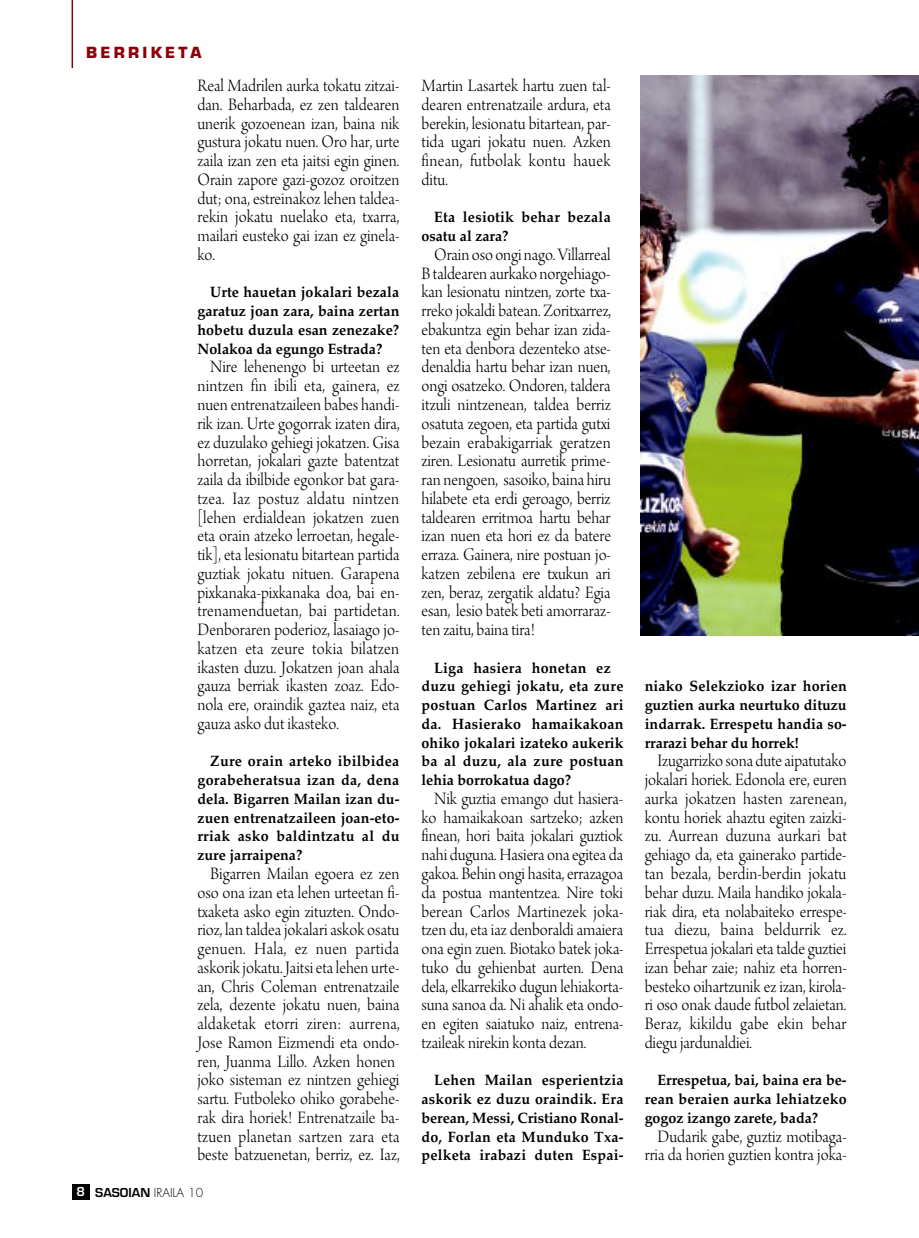
<style>
.page{position:relative;width:919px;height:1238px;background:#fff}
.page>*{position:absolute;margin:0;border:0;box-sizing:border-box;transform-origin:0 0}
.t1{font:18.45px/18.8px "Arno Pro Light Display";color:#000;text-align:justify;scale:.95 1}
.t2{font:700 15px/18.8px "Palatino";letter-spacing:.015em;color:#000;text-align:justify;scale:.95 1}
.t3{font:700 15px "Eurostile";letter-spacing:.215em;color:#8d0009}
.t4{font:300 12px "Futura";color:#000}
.s1{font-family:"Eurostile";font-weight:600;color:#fff}
.s2{font-family:"Eurostile";font-weight:600}
</style>
<div class="page">
<div style="left:72px;top:1184px;width:17px;height:15px;background:#000"></div>
<img style="left:640px;top:75px;width:278px;height:560px">
<hr style="left:72px;top:0;width:1px;height:68px;background:#8d0009">
<p class="t3" style="left:86px;top:47px;width:117px">BERRIKETA</p>
<p class="t1" style="left:197px;top:78px;width:214px">Real Madrilen aurka tokatu zitzai&shy;dan. Beharbada, ez zen taldearen unerik gozoenean izan, baina nik gustura jokatu nuen. Oro har, urte zaila izan zen eta jaitsi egin ginen.<br>Orain zapore gazi-gozoz oroitzen dut; ona, estreinakoz lehen taldea&shy;rekin jokatu nuelako eta, txarra, mailari eusteko gai izan ez ginela&shy;ko.</p>
<p class="t2" style="left:197px;top:283px;width:214px;text-indent:13px">Urte hauetan jokalari bezala garatuz joan zara, baina zertan hobetu duzula esan zenezake?<br>Nolakoa da egungo Estrada?</p>
<p class="t1" style="left:197px;top:359px;width:214px;text-indent:13px">Nire lehenengo bi urteetan ez nintzen fin ibili eta, gainera, ez nuen entrenatzaileen babes handi&shy;rik izan. Urte gogorrak izaten dira, ez duzulako gehiegi jokatzen. Gisa horretan, jokalari gazte batentzat zaila da ibilbide egonkor bat gara&shy;tzea. Iaz postuz aldatu nintzen [lehen erdialdean jokatzen zuen eta orain atzeko lerroetan, hegale&shy;tik], eta lesionatu bitartean partida guztiak jokatu nituen. Garapena pixkanaka-pixkanaka doa, bai en&shy;trenamenduetan, bai partidetan.<br>Denboraren poderioz, lasaiago jo&shy;katzen eta zeure tokia bilatzen ikasten duzu. Jokatzen joan ahala gauza berriak ikasten zoaz. Edo&shy;nola ere, oraindik gaztea naiz, eta gauza asko dut ikasteko.</p>
<p class="t2" style="left:197px;top:751px;width:214px;text-indent:13px">Zure orain arteko ibilbidea gorabeheratsua izan da, dena dela. Bigarren Mailan izan du&shy;zuen entrenatzaileen joan-eto&shy;rriak asko baldintzatu al du zure jarraipena?</p>
<p class="t1" style="left:197px;top:865px;width:214px;text-align:left;text-indent:13px">Bigarren Mailan egoera ez zen oso ona izan eta lehen urteetan fi&shy;txaketa asko egin zituzten. Ondo&shy;rioz, lan taldea jokalari askok osatu genuen. Hala, ez nuen partida askorik jokatu. Jaitsi eta lehen urte&shy;an, Chris Coleman entrenatzaile zela, dezente jokatu nuen, baina aldaketak etorri ziren: aurrena, Jose Ramon Eizmendi eta ondo&shy;ren, Juanma Lillo. Azken honen joko sisteman ez nintzen gehiegi sartu. Futboleko ohiko gorabehe&shy;rak dira horiek! Entrenatzaile ba&shy;tzuen planetan sartzen zara eta beste batzuenetan, berriz, ez. Iaz,</p>
<p class="t4" style="left:77px;top:1186px;width:128px"><span class="s1">8</span> <span class="s2">SASOIAN</span> IRAILA 10</p>
<p class="t1" style="left:421px;top:78px;width:201px">Martin Lasartek hartu zuen tal&shy;dearen entrenatzaile ardura, eta berekin, lesionatu bitartean, par&shy;tida ugari jokatu nuen. Azken finean, futbolak kontu hauek ditu.</p>
<p class="t2" style="left:421px;top:208px;width:201px;text-indent:13px">Eta lesiotik behar bezala osatu al zara?</p>
<p class="t1" style="left:421px;top:247px;width:201px;text-indent:13px">Orain oso ongi nago. Villarreal B taldearen aurkako norgehiago&shy;kan lesionatu nintzen, zorte txa&shy;rreko jokaldi batean. Zoritxarrez, ebakuntza egin behar izan zida&shy;ten eta denbora dezenteko atse&shy;denaldia hartu behar izan nuen, ongi osatzeko. Ondoren, taldera itzuli nintzenean, taldea berriz osatuta zegoen, eta partida gutxi bezain erabakigarriak geratzen ziren. Lesionatu aurretik prime&shy;ran nengoen, sasoiko, baina hiru hilabete eta erdi geroago, berriz taldearen erritmoa hartu behar izan nuen eta hori ez da batere erraza. Gainera, nire postuan jo&shy;katzen zebilena ere txukun ari zen, beraz, zergatik aldatu? Egia esan, lesio batek beti amorraraz&shy;ten zaitu, baina tira!</p>
<p class="t2" style="left:421px;top:658px;width:214px;text-align:left;text-indent:13px">Liga hasiera honetan ez duzu gehiegi jokatu, eta zure postuan Carlos Martinez ari da. Hasierako hamaikakoan ohiko jokalari izateko aukerik ba al duzu, ala zure postuan lehia borrokatua dago?</p>
<p class="t1" style="left:421px;top:790px;width:214px;text-indent:13px">Nik guztia emango dut hasiera&shy;ko hamaikakoan sartzeko; azken finean, hori baita jokalari guztiok nahi duguna. Hasiera ona egitea da gakoa. Behin ongi hasita, errazagoa da postua mantentzea. Nire toki berean Carlos Martinezek joka&shy;tzen du, eta iaz denboraldi amaiera ona egin zuen. Biotako batek joka&shy;tuko du gehienbat aurten. Dena dela, elkarrekiko dugun lehiakorta&shy;suna sanoa da. Ni ahalik eta ondo&shy;en egiten saiatuko naiz, entrena&shy;tzaileak nirekin konta dezan.</p>
<p class="t2" style="left:421px;top:1070px;width:214px;text-indent:13px">Lehen Mailan esperientzia askorik ez duzu oraindik. Era berean, Messi, Cristiano Ronal&shy;do, Forlan eta Munduko Txa&shy;pelketa irabazi duten Espai-</p>
<p class="t2" style="left:644px;top:676px;width:214px">niako Selekzioko izar horien guztien aurka neurtuko dituzu indarrak. Errespetu handia so&shy;rrarazi behar du horrek!</p>
<p class="t1" style="left:644px;top:753px;width:214px;text-indent:13px">Izugarrizko sona dute aipatutako jokalari horiek. Edonola ere, euren aurka jokatzen hasten zarenean, kontu horiek ahaztu egiten zaizki&shy;zu. Aurrean duzuna aurkari bat gehiago da, eta gainerako partide&shy;tan bezala, berdin-berdin jokatu behar duzu. Maila handiko jokala&shy;riak dira, eta nolabaiteko errespe&shy;tua diezu, baina beldurrik ez.<br>Errespetua jokalari eta talde guztiei izan behar zaie; nahiz eta horren&shy;besteko oihartzunik ez izan, kirola&shy;ri oso onak daude futbol zelaietan.<br>Beraz, kikildu gabe ekin behar diegu jardunaldiei.</p>
<p class="t2" style="left:644px;top:1070px;width:214px;text-indent:13px">Errespetua, bai, baina era be&shy;rean beraien aurka lehiatzeko gogoz izango zarete, bada?</p>
<p class="t1" style="left:644px;top:1128px;width:214px;text-align:right">Dudarik gabe, guztiz motibaga&shy;rria da horien guztien kontra joka-</p>
</div>
